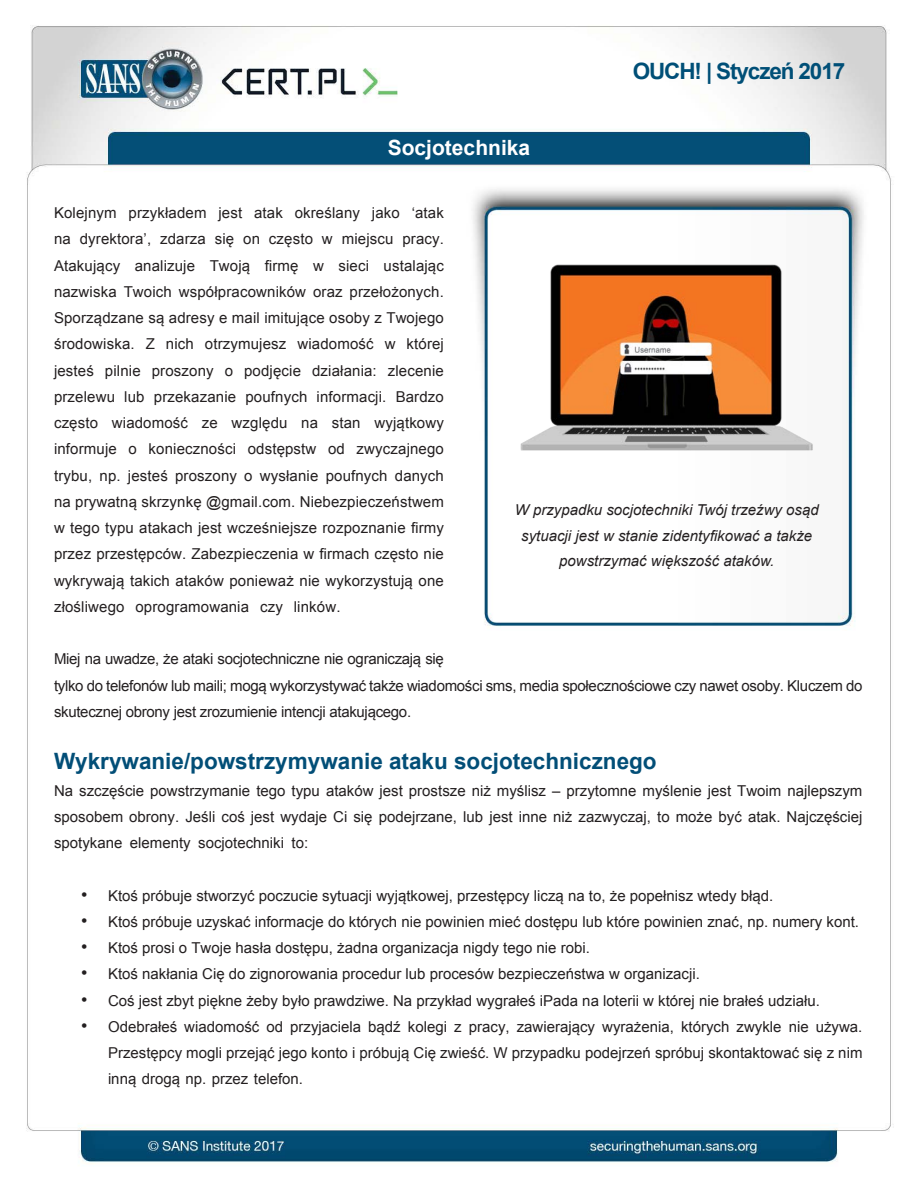
<style>
.page{position:relative;width:918px;height:1188px;background:#fff}
.page>*{position:absolute;margin:0;border:0;box-sizing:border-box;transform-origin:0 0}
.MainText{font:700 22.5px "Arial";color:#024e77}
.t1{font:700 22.5px "Arial";letter-spacing:-.05em;color:#004f77}
.t2{font:700 21px "Arial";color:#fff}
.t3{font:18px "Arial";color:#231f20}
.MainText-2{font:15px/26.2px "Arial";color:#231f20}
.MainText-3{font:15px/26.2px "Arial";letter-spacing:-.02em;color:#231f20}
.t4{font:italic 15px/25.5px "Arial";color:#231f20;text-align:center}
</style>
<div class="page">
<img style="left:26px;top:25px;width:865px;height:1139px">
<img style="left:501px;top:234px;width:330px;height:251px">
<h2 class="t2" style="left:388px;top:134px;width:144px">Socjotechnika</h2>
<p class="MainText-2" style="left:54px;top:200px;width:64px">Kolejnym</p>
<p class="MainText-2" style="left:129px;top:200px;width:80px">przykładem</p>
<p class="MainText-2" style="left:218px;top:200px;width:25px">jest</p>
<p class="MainText-2" style="left:254px;top:200px;width:30px">atak</p>
<p class="MainText-2" style="left:295px;top:200px;width:67px">określany</p>
<p class="MainText-2" style="left:372px;top:200px;width:29px">jako</p>
<p class="MainText-2" style="left:412px;top:200px;width:34px">‘atak</p>
<p class="MainText-2" style="left:54px;top:226px;width:18px">na</p>
<p class="MainText-2" style="left:80px;top:226px;width:73px">dyrektora ,’</p>
<p class="MainText-2" style="left:160px;top:226px;width:47px">zdarza</p>
<p class="MainText-2" style="left:215px;top:226px;width:21px">się</p>
<p class="MainText-2" style="left:243px;top:226px;width:18px">on</p>
<p class="MainText-2" style="left:269px;top:226px;width:46px">często</p>
<p class="MainText-2" style="left:322px;top:226px;width:12px">w</p>
<p class="MainText-2" style="left:342px;top:226px;width:53px">miejscu</p>
<p class="MainText-2" style="left:402px;top:226px;width:43px">pracy.</p>
<p class="MainText-2" style="left:54px;top:252px;width:68px">Atakujący</p>
<p class="MainText-2" style="left:135px;top:252px;width:62px">analizuje</p>
<p class="MainText-2" style="left:210px;top:252px;width:42px">Twoją</p>
<p class="MainText-2" style="left:265px;top:252px;width:35px">firmę</p>
<p class="MainText-2" style="left:313px;top:252px;width:12px">w</p>
<p class="MainText-2" style="left:338px;top:252px;width:32px">sieci</p>
<p class="MainText-2" style="left:384px;top:252px;width:62px">ustalając</p>
<p class="MainText-2" style="left:179px;top:279px;width:129px">współpracowników</p>
<p class="MainText-2" style="left:54px;top:279px;width:64px">nazwiska</p>
<p class="MainText-2" style="left:54px;top:305px;width:391px">Sporządzane są adresy e mail imitujące osoby z Twojego</p>
<p class="MainText-2" style="left:407px;top:331px;width:39px">której</p>
<p class="MainText-2" style="left:124px;top:279px;width:50px">Twoich</p>
<p class="MainText-2" style="left:350px;top:279px;width:96px">przełożonych.</p>
<p class="MainText-2" style="left:313px;top:279px;width:31px">oraz</p>
<p class="MainText-2" style="left:54px;top:331px;width:82px">środowiska.</p>
<p class="MainText-2" style="left:297px;top:331px;width:78px">wiadomość</p>
<p class="MainText-2" style="left:146px;top:331px;width:11px">Z</p>
<p class="MainText-2" style="left:166px;top:331px;width:29px">nich</p>
<p class="MainText-2" style="left:205px;top:331px;width:83px">otrzymujesz</p>
<p class="MainText-2" style="left:385px;top:331px;width:12px">w</p>
<p class="MainText-2" style="left:54px;top:357px;width:41px">jesteś</p>
<p class="MainText-2" style="left:105px;top:357px;width:37px">pilnie</p>
<p class="MainText-2" style="left:152px;top:357px;width:63px">proszony</p>
<p class="MainText-2" style="left:225px;top:357px;width:10px">o</p>
<p class="MainText-2" style="left:244px;top:357px;width:58px">podjęcie</p>
<p class="MainText-2" style="left:312px;top:357px;width:66px">działania:</p>
<p class="MainText-2" style="left:388px;top:357px;width:58px">zlecenie</p>
<p class="MainText-2" style="left:54px;top:384px;width:63px">przelewu</p>
<p class="MainText-2" style="left:124px;top:384px;width:22px">lub</p>
<p class="MainText-2" style="left:154px;top:384px;width:84px">przekazanie</p>
<p class="MainText-2" style="left:245px;top:384px;width:63px">poufnych</p>
<p class="MainText-2" style="left:317px;top:384px;width:71px">informacji.</p>
<p class="MainText-2" style="left:396px;top:384px;width:50px">Bardzo</p>
<p class="MainText-2" style="left:54px;top:410px;width:46px">często</p>
<p class="MainText-2" style="left:112px;top:410px;width:78px">wiadomość</p>
<p class="MainText-2" style="left:202px;top:410px;width:17px">ze</p>
<p class="MainText-2" style="left:232px;top:410px;width:57px">względu</p>
<p class="MainText-2" style="left:301px;top:410px;width:18px">na</p>
<p class="MainText-2" style="left:332px;top:410px;width:30px">stan</p>
<p class="MainText-2" style="left:374px;top:410px;width:71px">wyjątkowy</p>
<p class="MainText-2" style="left:54px;top:436px;width:64px">informuje</p>
<p class="MainText-2" style="left:129px;top:436px;width:10px">o</p>
<p class="MainText-2" style="left:149px;top:436px;width:89px">konieczności</p>
<p class="MainText-2" style="left:248px;top:436px;width:70px">odstępstw</p>
<p class="MainText-2" style="left:328px;top:436px;width:18px">od</p>
<p class="MainText-2" style="left:357px;top:436px;width:89px">zwyczajnego</p>
<h1 class="t1" style="left:633px;top:56px;width:214px">OUCH! | Styczeń 2017</h1>
<p class="MainText-2" style="left:326px;top:462px;width:63px">poufnych</p>
<p class="MainText-2" style="left:128px;top:462px;width:41px">jesteś</p>
<p class="MainText-2" style="left:54px;top:462px;width:40px">trybu,</p>
<p class="MainText-2" style="left:54px;top:489px;width:391px">na prywatną skrzynkę @gmail.com. Niebezpieczeństwem</p>
<p class="MainText-2" style="left:54px;top:515px;width:391px">w tego typu atakach jest wcześniejsze rozpoznanie firmy</p>
<p class="MainText-2" style="left:54px;top:541px;width:391px">przez przestępców. Zabezpieczenia w firmach często nie</p>
<p class="MainText-2" style="left:54px;top:567px;width:391px">wykrywają takich ataków ponieważ nie wykorzystują one</p>
<p class="MainText-2" style="left:294px;top:594px;width:48px">linków.</p>
<p class="MainText-2" style="left:260px;top:462px;width:60px">wysłanie</p>
<p class="MainText-2" style="left:395px;top:462px;width:51px">danych</p>
<p class="MainText-2" style="left:100px;top:462px;width:23px">np.</p>
<p class="MainText-2" style="left:175px;top:462px;width:63px">proszony</p>
<p class="MainText-2" style="left:244px;top:462px;width:10px">o</p>
<p class="t4" style="left:515px;top:497px;width:305px">W przypadku socjotechniki Twój trzeźwy osąd sytuacji jest w stanie zidentyfikować a także powstrzymać większość ataków.</p>
<p class="MainText-2" style="left:54px;top:594px;width:72px">złośliwego</p>
<p class="MainText-3" style="left:54px;top:646px;width:810px">Miej na uwadze, że ataki socjotechniczne nie ograniczają się<br>tylko do telefonów lub maili; mogą wykorzystywać także wiadomości sms, media społecznościowe czy nawet osoby. Kluczem do skutecznej obrony jest zrozumienie intencji atakującego.</p>
<p class="MainText" style="left:54px;top:747px;width:604px">Wykrywanie/powstrzymywanie ataku socjotechnicznego</p>
<p class="MainText-2" style="left:54px;top:778px;width:810px">Na szczęście powstrzymanie tego typu ataków jest prostsze niż myślisz – przytomne myślenie jest Twoim najlepszym</p>
<p class="MainText-2" style="left:54px;top:804px;width:810px">sposobem obrony. Jeśli coś jest wydaje Ci się podejrzane, lub jest inne niż zazwyczaj, to może być atak. Najczęściej</p>
<p class="MainText-2" style="left:292px;top:830px;width:18px">to:</p>
<p class="MainText-2" style="left:135px;top:594px;width:115px">oprogramowania</p>
<p class="MainText-2" style="left:260px;top:594px;width:24px">czy</p>
<p class="MainText-2" style="left:54px;top:830px;width:70px">spotykane</p>
<p class="MainText-2" style="left:108px;top:883px;width:667px">Ktoś próbuje stworzyć poczucie sytuacji wyjątkowej, przestępcy liczą na to, że popełnisz wtedy błąd.</p>
<p class="MainText-2" style="left:130px;top:830px;width:62px">elementy</p>
<p class="MainText-2" style="left:198px;top:830px;width:87px">socjotechniki</p>
<p class="t3" style="left:81px;top:883px;width:8px">•</p>
<p class="t3" style="left:81px;top:909px;width:8px">•</p>
<p class="MainText-2" style="left:108px;top:909px;width:753px">Ktoś próbuje uzyskać informacje do których nie powinien mieć dostępu lub które powinien znać, np. numery kont.</p>
<p class="t3" style="left:81px;top:935px;width:8px">•</p>
<p class="MainText-2" style="left:108px;top:935px;width:483px">Ktoś prosi o Twoje hasła dostępu, żadna organizacja nigdy tego nie robi.</p>
<p class="t3" style="left:81px;top:961px;width:8px">•</p>
<p class="MainText-2" style="left:108px;top:961px;width:593px">Ktoś nakłania Cię do zignorowania procedur lub procesów bezpieczeństwa w organizacji.</p>
<p class="t3" style="left:81px;top:988px;width:8px">•</p>
<p class="MainText-2" style="left:108px;top:988px;width:713px">Coś jest zbyt piękne żeby było prawdziwe. Na przykład wygrałeś iPada na loterii w której nie brałeś udziału.</p>
<p class="t3" style="left:81px;top:1014px;width:8px">•</p>
<p class="MainText-2" style="left:108px;top:1014px;width:71px">Odebrałeś</p>
<p class="MainText-2" style="left:184px;top:1014px;width:77px">wiadomość</p>
<p class="MainText-2" style="left:266px;top:1014px;width:18px">od</p>
<p class="MainText-2" style="left:290px;top:1014px;width:72px">przyjaciela</p>
<p class="MainText-2" style="left:368px;top:1014px;width:34px">bądź</p>
<p class="MainText-2" style="left:408px;top:1014px;width:41px">kolegi</p>
<p class="MainText-2" style="left:454px;top:1014px;width:9px">z</p>
<p class="MainText-2" style="left:469px;top:1014px;width:42px">pracy,</p>
<p class="MainText-2" style="left:517px;top:1014px;width:80px">zawierający</p>
<p class="MainText-2" style="left:602px;top:1014px;width:73px">wyrażenia,</p>
<p class="MainText-2" style="left:681px;top:1014px;width:50px">których</p>
<p class="MainText-2" style="left:737px;top:1014px;width:47px">zwykle</p>
<p class="MainText-2" style="left:789px;top:1014px;width:22px">nie</p>
<p class="MainText-2" style="left:816px;top:1014px;width:48px">używa.</p>
<p class="MainText-2" style="left:108px;top:1040px;width:756px">Przestępcy mogli przejąć jego konto i próbują Cię zwieść W. przypadku podejrzeń spróbuj skontaktować się z nim inną drogą np. przez telefon.</p>
</div>
